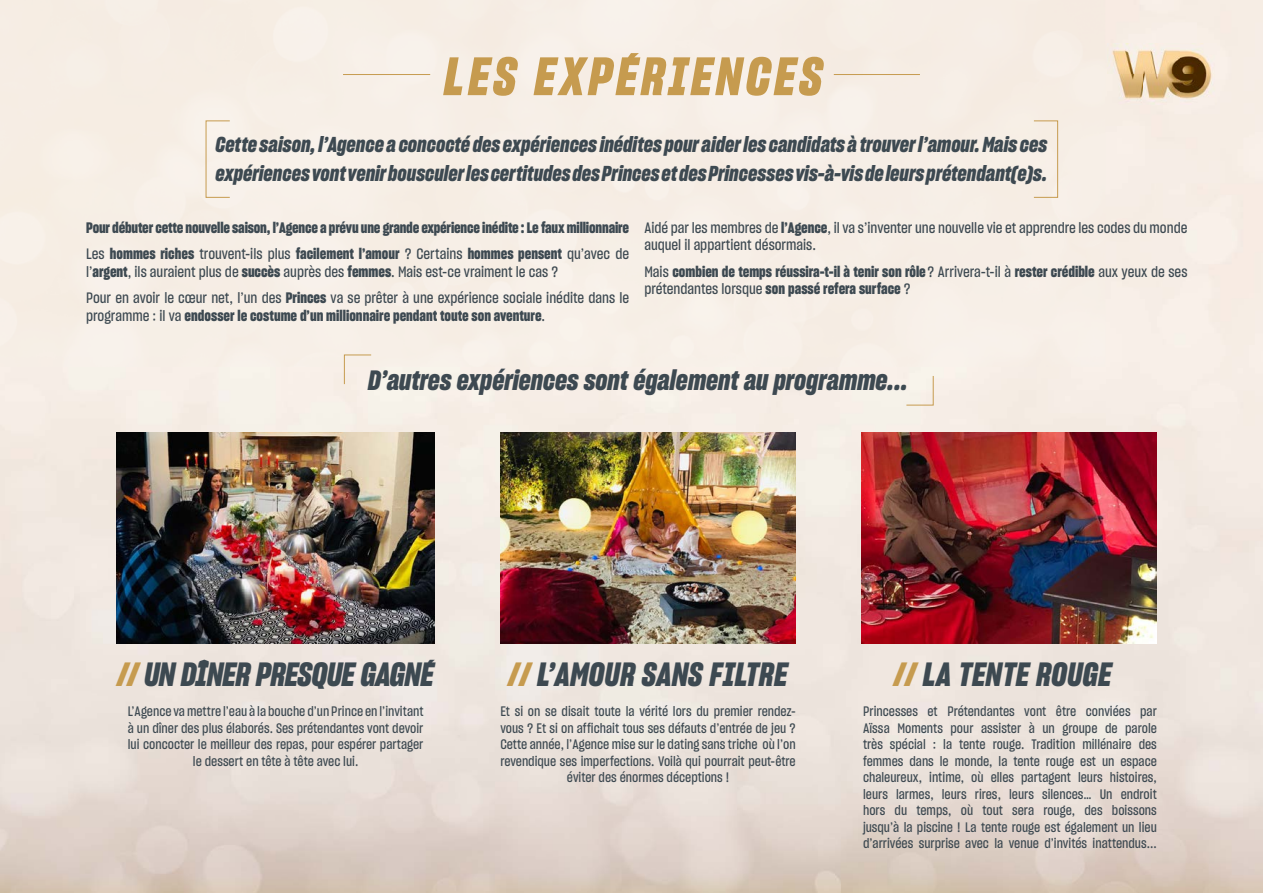
<style>
.page{position:relative;width:1263px;height:893px;background:#fff}
.page>*{position:absolute;margin:0;border:0;box-sizing:border-box;transform-origin:0 0}
.t1{font:52.5px "W9 Sharp Grotesk Bold Italic 15";letter-spacing:.075em;color:#c69b4f}
.t2{font:32.7px "W9 Sharp Grotesk Bold Italic 15";letter-spacing:.01em;color:#3d4951}
.t3{font:32.7px "W9 Sharp Grotesk Bold Italic 15";letter-spacing:-.01em;color:#3d4951}
.t4{font:27.15px "W9 Sharp Grotesk Bold Italic 15";color:#3d4951}
.t5{font:21px/28.5px "W9 Sharp Grotesk Bold Italic 15";color:#3d4951}
.t6{font:14.85px/26.2px "W9 Sharp Grotesk Bold 15";letter-spacing:-.005em;color:#3d4951}
.t7{font:14.85px/26.2px "W9 Sharp Grotesk Medium 15";color:#3d4951}
.t8{font:13.5px/16.5px "W9 Sharp Grotesk Medium 15";color:#3d4951;text-align:center}
.s1{font-family:"W9 Sharp Grotesk Medium 15"}
.s2{font-family:"W9 Sharp Grotesk Bold 15"}
.s3{color:#c69b4f}
</style>
<div class="page">
<img style="left:0;top:0;width:1263px;height:893px">
<img style="left:1108px;top:44px;width:108px;height:61px">
<div style="left:1033px;top:120px;width:25px;height:78px;border:1px solid #c69b4f"></div>
<img style="left:500px;top:433px;width:296px;height:211px">
<img style="left:861px;top:433px;width:296px;height:211px">
<img style="left:117px;top:433px;width:318px;height:211px">
<svg style="left:344px;top:354px;width:28px;height:31px"></svg>
<svg style="left:906px;top:375px;width:28px;height:31px"></svg>
<hr style="left:343px;top:74px;width:87px;height:1px;background:#c69b4f">
<hr style="left:834px;top:74px;width:86px;height:1px;background:#c69b4f">
<h1 class="t1" style="left:444px;top:42px;width:380px">LES EXPÉRIENCES</h1>
<h3 class="t5" style="left:216px;top:130px;width:833px">Cette saison, l’Agence a concocté des expériences inédites pour aider les candidats à trouver l’amour. Mais ces expériences vont venir bousculer les certitudes des Princes et des Princesses vis-à-vis de leurs prétendant(e)s.</h3>
<p class="t6" style="left:86px;top:214px;width:544px">Pour débuter cette nouvelle saison, l’Agence a prévu une grande expérience inédite : Le faux millionnaire<br><span class="s1">Les</span> hommes riches <span class="s1">trouvent-ils plus</span> facilement l’amour <span class="s1">? Certains</span> hommes pensent <span class="s1">qu’avec de</span></p>
<p class="t7" style="left:86px;top:258px;width:545px">l’<span class="s2">argent</span>, ils auraient plus de <span class="s2">succès</span> auprès des <span class="s2">femmes</span>. Mais est-ce vraiment le cas ?<br>Pour en avoir le cœur net, l’un des <span class="s2">Princes</span> va se prêter à une expérience sociale inédite dans le</p>
<p class="t6" style="left:86px;top:302px;width:461px"><span class="s1">programme : il va</span> endosser le costume d’un millionnaire pendant toute son aventure<span class="s1">.</span></p>
<p class="t7" style="left:644px;top:218px;width:545px;line-height:17.7px">Aidé par les membres de <span class="s2">l’Agence</span>, il va s’inventer une nouvelle vie et apprendre les codes du monde auquel il appartient désormais.</p>
<p class="t6" style="left:644px;top:262px;width:544px;line-height:17.7px"><span class="s1">Mais</span> combien de temps réussira-t-il à tenir son rôle <span class="s1">? Arrivera-t-il à</span> rester crédible <span class="s1">aux yeux de ses prétendantes lorsque</span> son passé refera surface <span class="s1">?</span></p>
<h3 class="t4" style="left:368px;top:363px;width:541px">D’autres expériences sont également au programme...</h3>
<h2 class="t3" style="left:117px;top:653px;width:318px"><span class="s3">//</span> UN DÎNER PRESQUE GAGNÉ</h2>
<p class="t8" style="left:128px;top:703px;width:297px">L’Agence va mettre l’eau à la bouche d’un Prince en l’invitant à un dîner des plus élaborés. Ses prétendantes vont devoir lui concocter le meilleur des repas, pour espérer partager le dessert en tête à tête avec lui.</p>
<h2 class="t2" style="left:509px;top:653px;width:280px"><span class="s3">//</span> L’AMOUR SANS FILTRE</h2>
<h2 class="t2" style="left:894px;top:653px;width:219px"><span class="s3">//</span> LA TENTE ROUGE</h2>
<p class="t8" style="left:863px;top:703px;width:295px;text-align:justify">Princesses et Prétendantes vont être conviées par Aïssa Moments pour assister à un groupe de parole très spécial : la tente rouge. Tradition millénaire des femmes dans le monde, la tente rouge est un espace chaleureux, intime, où elles partagent leurs histoires, leurs larmes, leurs rires, leurs silences… Un endroit hors du temps, où tout sera rouge, des boissons jusqu’à la piscine ! La tente rouge est également un lieu d’arrivées surprise avec la venue d’invités inattendus...</p>
<p class="t8" style="left:500px;top:703px;width:297px">Et si on se disait toute la vérité lors du premier rendez&shy;vous ? Et si on affichait tous ses défauts d’entrée de jeu ?<br>Cette année, l’Agence mise sur le dating sans triche où l’on revendique ses imperfections. Voilà qui pourrait peut-être éviter des énormes déceptions !</p>
</div>
